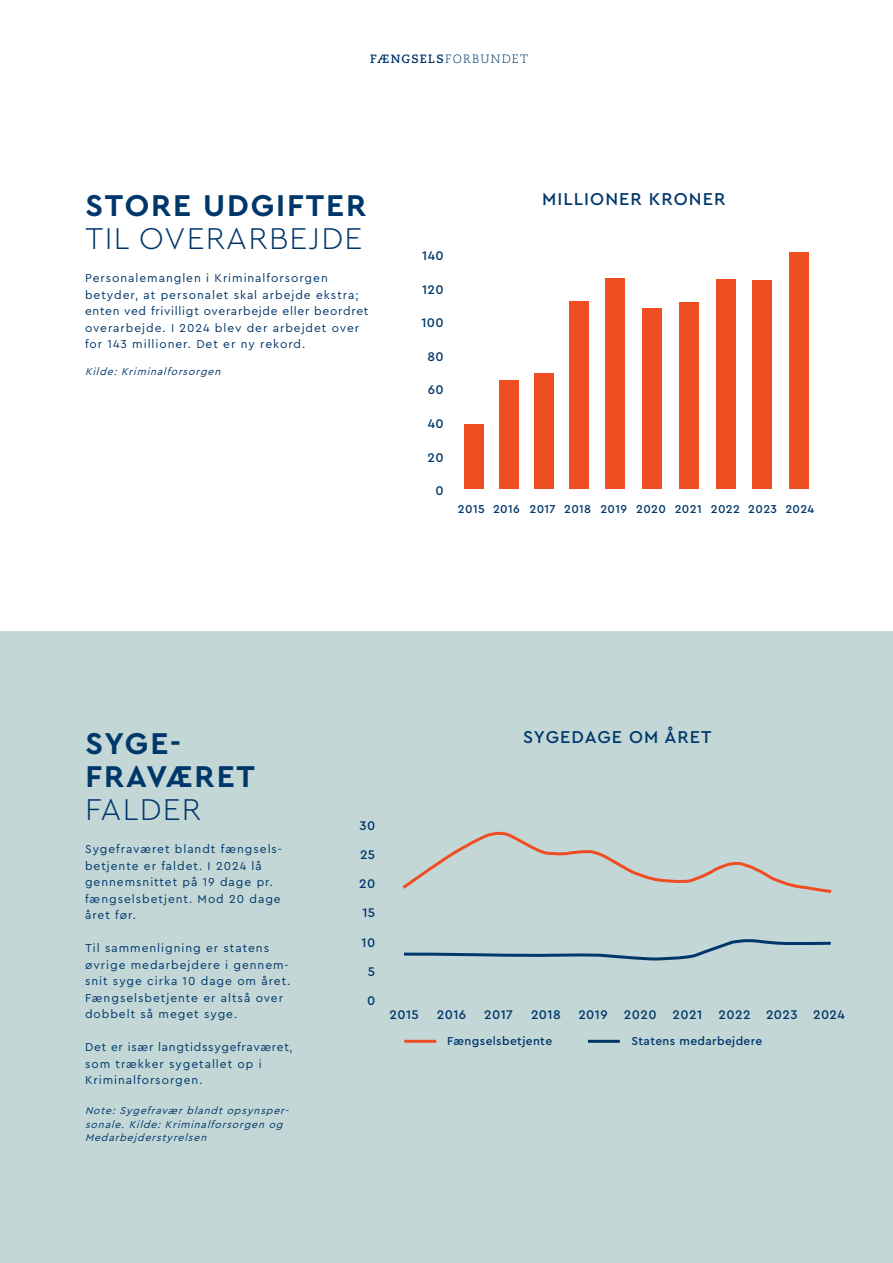
<style>
.page{position:relative;width:893px;height:1263px;background:#fff}
.page>*{position:absolute;margin:0;border:0;box-sizing:border-box;transform-origin:0 0}
.Overskrift_venstrestillet{font:700 31.5px "Cera PRO";letter-spacing:.06em;color:#00376b}
.Overskrift_venstrestillet-2{font:300 31.5px "Cera Pro";letter-spacing:.04em;color:#00376b}
.Overskrift_venstrestillet-3{font:500 18px "Cera PRO";letter-spacing:.06em;color:#00376b}
.Billedetekst___note{font:500 13.2px "Cera PRO";letter-spacing:.03em;color:#00376b}
.Brødteks{font:12px/16.5px "Cera PRO";letter-spacing:.08em;color:#00376b}
.Billedetekst___note-2{font:500 12px "Cera PRO";letter-spacing:.03em;color:#00376b}
.Brødteks-2{font:12px/16.5px "Cera PRO";letter-spacing:.06em;color:#00376b}
.t1{font:300 12px "Caecilia LT Pro 45";letter-spacing:.1em;color:#00376b}
.Billedetekst___note-3{font:italic 10.5px/13.5px "Cera PRO";color:#00376b}
.s1{font-family:"Caecilia LT Pro 75";font-weight:700}
</style>
<div class="page">
<div style="left:0;top:631px;width:893px;height:632px;background:#c2d7d6"></div>
<div style="left:464px;top:424px;width:19px;height:65px;background:#f04d22"></div>
<div style="left:499px;top:380px;width:19px;height:109px;background:#f04d22"></div>
<div style="left:535px;top:373px;width:19px;height:116px;background:#f04d22"></div>
<div style="left:642px;top:308px;width:20px;height:181px;background:#f04d22"></div>
<div style="left:679px;top:302px;width:19px;height:187px;background:#f04d22"></div>
<div style="left:716px;top:279px;width:19px;height:210px;background:#f04d22"></div>
<div style="left:753px;top:280px;width:19px;height:209px;background:#f04d22"></div>
<div style="left:790px;top:252px;width:19px;height:237px;background:#f04d22"></div>
<div style="left:605px;top:278px;width:19px;height:211px;background:#f04d22"></div>
<div style="left:570px;top:301px;width:19px;height:188px;background:#f04d22"></div>
<svg style="left:402px;top:831px;width:430px;height:62px"></svg>
<svg style="left:404px;top:939px;width:427px;height:22px"></svg>
<hr style="left:404px;top:1040px;width:32px;height:3px;background:#f04d22">
<hr style="left:588px;top:1040px;width:32px;height:3px;background:#00376b">
<p class="t1" style="left:370px;top:52px;width:159px"><span class="s1">FÆNGSELS</span>FORBUNDET</p>
<p class="Overskrift_venstrestillet" style="left:85px;top:185px;width:282px">STORE UDGIFTER</p>
<p class="Overskrift_venstrestillet-2" style="left:85px;top:218px;width:279px">TIL OVERARBEJDE</p>
<p class="Brødteks" style="left:85px;top:269px;width:285px">Personalemanglen i Kriminalforsorgen betyder, at personalet skal arbejde ekstra; enten ved frivilligt overarbejde eller beordret overarbejde. I 2024 blev der arbejdet over for 143 millioner. Det er ny rekord.</p>
<p class="Billedetekst___note-3" style="left:85px;top:364px;width:140px">Kilde: Kriminalforsorgen</p>
<p class="Billedetekst___note" style="left:422px;top:247px;width:23px">140</p>
<p class="Billedetekst___note" style="left:422px;top:280px;width:23px">120</p>
<p class="Billedetekst___note" style="left:421px;top:314px;width:24px">100</p>
<p class="Billedetekst___note" style="left:427px;top:348px;width:18px">80</p>
<p class="Billedetekst___note" style="left:428px;top:381px;width:17px">60</p>
<p class="Billedetekst___note" style="left:428px;top:415px;width:17px">40</p>
<p class="Billedetekst___note" style="left:428px;top:448px;width:18px">20</p>
<p class="Billedetekst___note" style="left:435px;top:482px;width:10px">0</p>
<p class="Overskrift_venstrestillet-3" style="left:542px;top:187px;width:185px">MILLIONER KRONER</p>
<p class="Billedetekst___note-2" style="left:458px;top:500px;width:28px">2015</p>
<p class="Billedetekst___note-2" style="left:493px;top:500px;width:28px">2016</p>
<p class="Billedetekst___note-2" style="left:529px;top:500px;width:28px">2017</p>
<p class="Billedetekst___note-2" style="left:564px;top:500px;width:29px">2018</p>
<p class="Billedetekst___note-2" style="left:600px;top:500px;width:28px">2019</p>
<p class="Billedetekst___note-2" style="left:636px;top:500px;width:31px">2020</p>
<p class="Billedetekst___note-2" style="left:675px;top:500px;width:28px">2021</p>
<p class="Billedetekst___note-2" style="left:711px;top:500px;width:31px">2022</p>
<p class="Billedetekst___note-2" style="left:748px;top:500px;width:30px">2023</p>
<p class="Billedetekst___note-2" style="left:785px;top:500px;width:31px">2024</p>
<p class="Overskrift_venstrestillet" style="left:85px;top:723px;width:97px">SYGE-</p>
<p class="Overskrift_venstrestillet" style="left:85px;top:756px;width:171px">FRAVÆRET</p>
<p class="Overskrift_venstrestillet-2" style="left:85px;top:789px;width:118px">FALDER</p>
<p class="Brødteks" style="left:85px;top:840px;width:199px">Sygefraværet blandt fængsels&shy;betjente er faldet. I 2024 lå gennemsnittet på 19 dage pr. fængselsbetjent. Mod 20 dage året før.</p>
<p class="Brødteks" style="left:85px;top:939px;width:207px">Til sammenligning er statens øvrige medarbejdere i gennem&shy;snit syge cirka 10 dage om året.<br>Fængselsbetjente er altså over dobbelt så meget syge.</p>
<p class="Brødteks-2" style="left:85px;top:1038px;width:209px">Det er især langtidssygefraværet, som trækker sygetallet op i</p>
<p class="Brødteks" style="left:85px;top:1071px;width:119px">Kriminalforsorgen.</p>
<p class="Billedetekst___note-3" style="left:85px;top:1103px;width:208px">Note: Sygefravær blandt opsynsper&shy;sonale. Kilde: Kriminalforsorgen og<br>Medarbejderstyrelsen</p>
<p class="Overskrift_venstrestillet-3" style="left:523px;top:725px;width:190px">SYGEDAGE OM ÅRET</p>
<p class="Billedetekst___note" style="left:360px;top:816px;width:17px">30</p>
<p class="Billedetekst___note" style="left:360px;top:846px;width:17px">25</p>
<p class="Billedetekst___note" style="left:359px;top:875px;width:18px">20</p>
<p class="Billedetekst___note" style="left:362px;top:904px;width:14px">15</p>
<p class="Billedetekst___note" style="left:362px;top:933px;width:15px">10</p>
<p class="Billedetekst___note" style="left:368px;top:962px;width:9px">5</p>
<p class="Billedetekst___note" style="left:367px;top:992px;width:10px">0</p>
<p class="Billedetekst___note" style="left:390px;top:1006px;width:31px">2015</p>
<p class="Billedetekst___note" style="left:437px;top:1006px;width:31px">2016</p>
<p class="Billedetekst___note" style="left:484px;top:1006px;width:30px">2017</p>
<p class="Billedetekst___note" style="left:531px;top:1006px;width:31px">2018</p>
<p class="Billedetekst___note" style="left:578px;top:1006px;width:31px">2019</p>
<p class="Billedetekst___note" style="left:624px;top:1006px;width:34px">2020</p>
<p class="Billedetekst___note" style="left:673px;top:1006px;width:31px">2021</p>
<p class="Billedetekst___note" style="left:719px;top:1006px;width:33px">2022</p>
<p class="Billedetekst___note" style="left:766px;top:1006px;width:33px">2023</p>
<p class="Billedetekst___note" style="left:813px;top:1006px;width:33px">2024</p>
<p class="Billedetekst___note-2" style="left:447px;top:1032px;width:106px">Fængselsbetjente</p>
<p class="Billedetekst___note-2" style="left:631px;top:1032px;width:132px">Statens medarbejdere</p>
</div>
